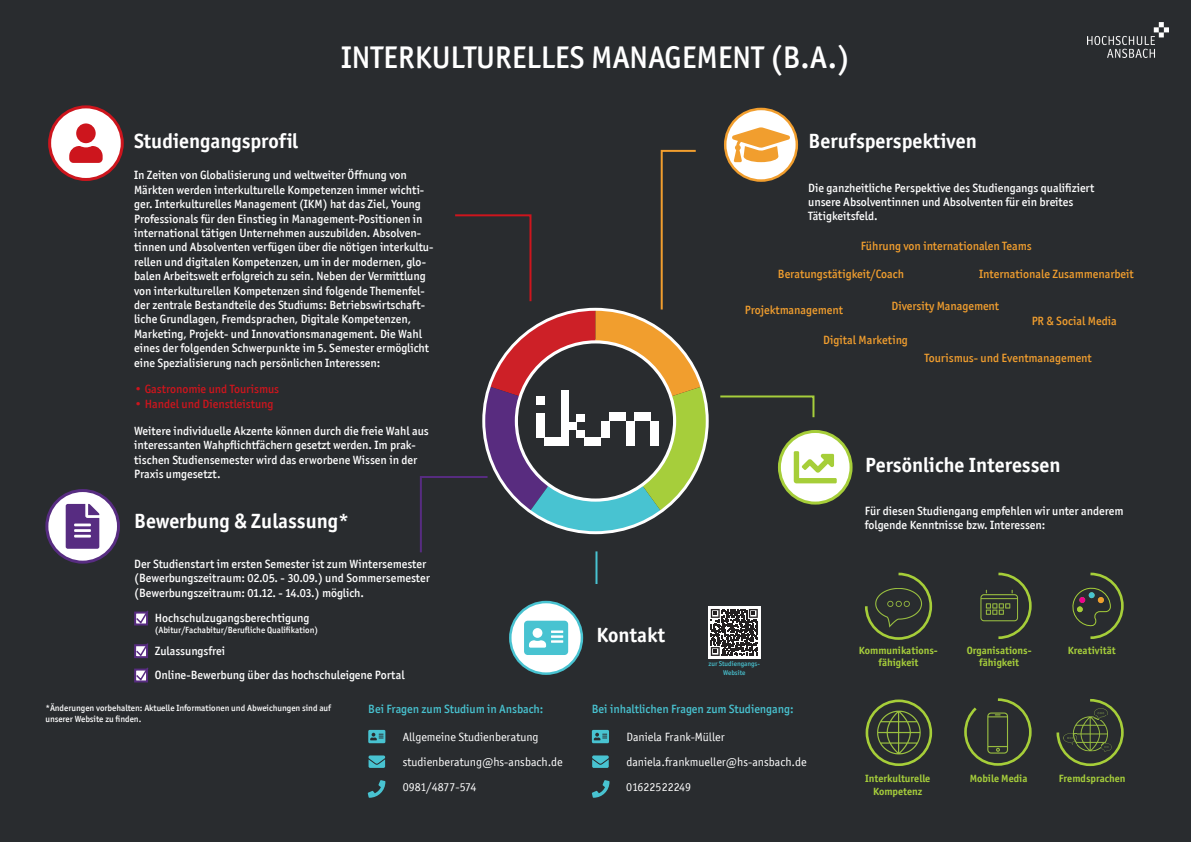
<style>
.page{position:relative;width:1191px;height:842px;background:#292c2f}
.page>*{position:absolute;margin:0;border:0;box-sizing:border-box;transform-origin:0 0}
.t1{font:500 31.4px "Officina San ITC";color:#fff}
.t2{font:700 20.7px "Officina Sans ITC Pro";color:#fff}
.t3{font:500 12px/14.4px "Officina San ITC";color:#fff}
.t4{font:500 12px "Officina San ITC";color:#f19e2e}
.t5{font:12px/25.2px "Officina San ITC";color:#fff}
.t6{font:500 12px "Officina San ITC";color:#48c3d1}
.t7{font:500 12px "Officina San ITC";color:#cd151d}
.t8{font:700 10.6px/12.7px "Officina Sans ITC Pro";color:#a6ce3b;text-align:center}
.t9{font:500 9px/10.8px "Officina San ITC";color:#fff}
.t10{font:500 7px/8.4px "Officina San ITC";color:#48c3d1;text-align:center}
</style>
<div class="page">
<div style="left:50px;top:107px;width:72px;height:72px;background:#fff;border-radius:50%"></div>
<div style="left:48px;top:105px;width:76px;height:76px;border:3px solid #cd151d;border-radius:50%"></div>
<svg style="left:69px;top:123px;width:34px;height:40px"></svg>
<div style="left:510px;top:602px;width:72px;height:72px;background:#fff;border-radius:50%"></div>
<div style="left:509px;top:601px;width:74px;height:74px;border:2px solid #48c3d1;border-radius:50%"></div>
<svg style="left:524px;top:621px;width:44px;height:34px"></svg>
<svg style="left:725px;top:109px;width:72px;height:72px;fill:#fff"></svg>
<div style="left:724px;top:108px;width:74px;height:74px;border:2px solid #f19e2e;border-radius:50%"></div>
<svg style="left:731px;top:127px;width:59px;height:35px"></svg>
<svg style="left:47px;top:490px;width:71px;height:72px;fill:#fff"></svg>
<div style="left:45px;top:489px;width:75px;height:75px;border:3px solid #572c81;border-radius:50%"></div>
<svg style="left:66px;top:504px;width:33px;height:45px"></svg>
<div style="left:779px;top:431px;width:72px;height:72px;background:#fff;border-radius:50%"></div>
<div style="left:778px;top:430px;width:74px;height:75px;border:3px solid #a6ce39;border-radius:50%"></div>
<svg style="left:793px;top:451px;width:43px;height:32px"></svg>
<svg style="left:420px;top:149px;width:287px;height:405px"></svg>
<svg style="left:720px;top:395px;width:95px;height:23px"></svg>
<hr style="left:595px;top:551px;width:2px;height:33px;background:#48c3d1">
<svg style="left:368px;top:755px;width:17px;height:13px"></svg>
<svg style="left:368px;top:780px;width:17px;height:18px"></svg>
<svg style="left:368px;top:730px;width:17px;height:13px"></svg>
<svg style="left:592px;top:755px;width:17px;height:13px"></svg>
<svg style="left:592px;top:780px;width:17px;height:18px"></svg>
<svg style="left:592px;top:730px;width:17px;height:13px"></svg>
<div style="left:134px;top:612px;width:14px;height:13px;background:#502c75"></div>
<svg style="left:135px;top:610px;width:14px;height:15px"></svg>
<svg style="left:134px;top:668px;width:1px;height:14px"></svg>
<svg style="left:135px;top:667px;width:14px;height:15px"></svg>
<svg style="left:134px;top:644px;width:1px;height:14px"></svg>
<svg style="left:135px;top:643px;width:14px;height:15px"></svg>
<div style="left:708px;top:606px;width:52px;height:52px;background:#fff"></div>
<svg style="left:711px;top:609px;width:47px;height:47px"></svg>
<img style="left:1087px;top:23px;width:81px;height:35px">
<img style="left:980px;top:589px;width:15px;height:32px">
<svg style="left:964px;top:698px;width:68px;height:68px"></svg>
<svg style="left:1072px;top:572px;width:52px;height:67px"></svg>
<svg style="left:995px;top:572px;width:37px;height:67px"></svg>
<img style="left:877px;top:710px;width:44px;height:44px">
<div style="left:865px;top:699px;width:67px;height:67px;border:3px solid #a6ce39;border-radius:50%"></div>
<svg style="left:865px;top:572px;width:68px;height:68px"></svg>
<svg style="left:1056px;top:699px;width:68px;height:68px"></svg>
<div style="left:584px;top:437px;width:17px;height:9px;background:#fff"></div>
<div style="left:609px;top:413px;width:17px;height:8px;background:#fff"></div>
<div style="left:626px;top:421px;width:8px;height:25px;background:#fff"></div>
<div style="left:601px;top:421px;width:8px;height:16px;background:#fff"></div>
<div style="left:634px;top:413px;width:17px;height:8px;background:#fff"></div>
<div style="left:651px;top:421px;width:8px;height:25px;background:#fff"></div>
<div style="left:544px;top:437px;width:16px;height:9px;background:#fff"></div>
<div style="left:536px;top:413px;width:8px;height:24px;background:#fff"></div>
<div style="left:536px;top:396px;width:8px;height:8px;background:#fff"></div>
<div style="left:560px;top:391px;width:8px;height:55px;background:#fff"></div>
<div style="left:567px;top:422px;width:9px;height:8px;background:#fff"></div>
<div style="left:576px;top:430px;width:8px;height:8px;background:#fff"></div>
<div style="left:576px;top:414px;width:8px;height:8px;background:#fff"></div>
<h1 class="t1" style="left:341px;top:39px;width:510px">INTERKULTURELLES MANAGEMENT (B.A.)</h1>
<h2 class="t2" style="left:134px;top:128px;width:165px">Studiengangsprofil</h2>
<p class="t3" style="left:134px;top:168px;width:301px">In Zeiten von Globalisierung und weltweiter Öffnung von Märkten werden interkulturelle Kompetenzen immer wichti&shy;ger. Interkulturelles Management (IKM) hat das Ziel, Young Professionals für den Einstieg in Management-Positionen in international tätigen Unternehmen auszubilden. Absolven&shy;tinnen und Absolventen verfügen über die nötigen interkultu&shy;rellen und digitalen Kompetenzen, um in der modernen, glo&shy;balen Arbeitswelt erfolgreich zu sein. Neben der Vermittlung von interkulturellen Kompetenzen sind folgende Themenfel&shy;der zentrale Bestandteile des Studiums: Betriebswirtschaft&shy;liche Grundlagen, Fremdsprachen, Digitale Kompetenzen, Marketing, Projekt- und Innovationsmanagement. Die Wahl eines der folgenden Schwerpunkte im 5. Semester ermöglicht eine Spezialisierung nach persönlichen Interessen:</p>
<p class="t7" style="left:134px;top:382px;width:146px">• Gastronomie und Tourismus</p>
<p class="t7" style="left:134px;top:396px;width:141px">• Handel und Dienstleistung</p>
<p class="t3" style="left:134px;top:423px;width:296px">Weitere individuelle Akzente können durch die freie Wahl aus interessanten Wahpflichtfächern gesetzt werden. Im prak&shy;tischen Studiensemester wird das erworbene Wissen in der Praxis umgesetzt.</p>
<h2 class="t2" style="left:134px;top:509px;width:217px">Bewerbung &amp; Zulassung*</h2>
<p class="t3" style="left:134px;top:557px;width:297px">Der Studienstart im ersten Semester ist zum Wintersemester (Bewerbungszeitraum: 02.05. - 30.09.) und Sommersemester (Bewerbungszeitraum: 01.12. - 14.03.) möglich.</p>
<p class="t3" style="left:155px;top:611px;width:156px">Hochschulzugangsberechtigung</p>
<p class="t9" style="left:155px;top:625px;width:165px">(Abitur/Fachabitur/Berufliche Qualifikation)</p>
<p class="t3" style="left:155px;top:644px;width:72px">Zulassungsfrei</p>
<p class="t3" style="left:155px;top:668px;width:251px">Online-Bewerbung über das hochschuleigene Portal</p>
<h2 class="t2" style="left:596px;top:623px;width:70px">Kontakt</h2>
<h2 class="t2" style="left:808px;top:128px;width:170px">Berufsperspektiven</h2>
<p class="t3" style="left:808px;top:180px;width:288px">Die ganzheitliche Perspektive des Studiengangs qualifiziert unsere Absolventinnen und Absolventen für ein breites<br>Tätigkeitsfeld.</p>
<p class="t4" style="left:860px;top:239px;width:172px">Führung von internationalen Teams</p>
<p class="t4" style="left:778px;top:267px;width:128px">Beratungstätigkeit/Coach</p>
<p class="t4" style="left:891px;top:298px;width:109px">Diversity Management</p>
<p class="t4" style="left:979px;top:267px;width:156px">Internationale Zusammenarbeit</p>
<p class="t4" style="left:745px;top:303px;width:100px">Projektmanagement</p>
<p class="t4" style="left:1031px;top:313px;width:87px">PR &amp; Social Media</p>
<p class="t4" style="left:823px;top:333px;width:86px">Digital Marketing</p>
<p class="t4" style="left:924px;top:351px;width:169px">Tourismus- und Eventmanagement</p>
<h2 class="t2" style="left:865px;top:452px;width:197px">Persönliche Interessen</h2>
<p class="t10" style="left:708px;top:660px;width:53px">zur Studiengangs-<br>Website</p>
<p class="t3" style="left:865px;top:503px;width:260px">Für diesen Studiengang empfehlen wir unter anderem folgende Kenntnisse bzw. Interessen:</p>
<p class="t8" style="left:859px;top:643px;width:80px">Kommunikations&shy;fähigkeit</p>
<p class="t8" style="left:966px;top:644px;width:66px">Organisations&shy;fähigkeit</p>
<p class="t8" style="left:1067px;top:644px;width:50px">Kreativität</p>
<p class="t9" style="left:45px;top:702px;width:287px">*Änderungen vorbehalten: Aktuelle Informationen und Abweichungen sind auf unserer Website zu finden.</p>
<p class="t6" style="left:592px;top:702px;width:203px">Bei inhaltlichen Fragen zum Studiengang:</p>
<p class="t6" style="left:368px;top:702px;width:177px">Bei Fragen zum Studium in Ansbach:</p>
<p class="t5" style="left:403px;top:724px;width:162px">Allgemeine Studienberatung studienberatung@hs-ansbach.de<br>0981/4877-574</p>
<p class="t5" style="left:626px;top:724px;width:182px">Daniela Frank-Müller daniela.frankmueller@hs-ansbach.de</p>
<p class="t5" style="left:626px;top:775px;width:66px">01622522249</p>
<p class="t8" style="left:865px;top:772px;width:67px">Interkulturelle<br>Kompetenz</p>
<p class="t8" style="left:969px;top:772px;width:59px">Mobile Media</p>
<p class="t8" style="left:1059px;top:772px;width:68px">Fremdsprachen</p>
</div>
